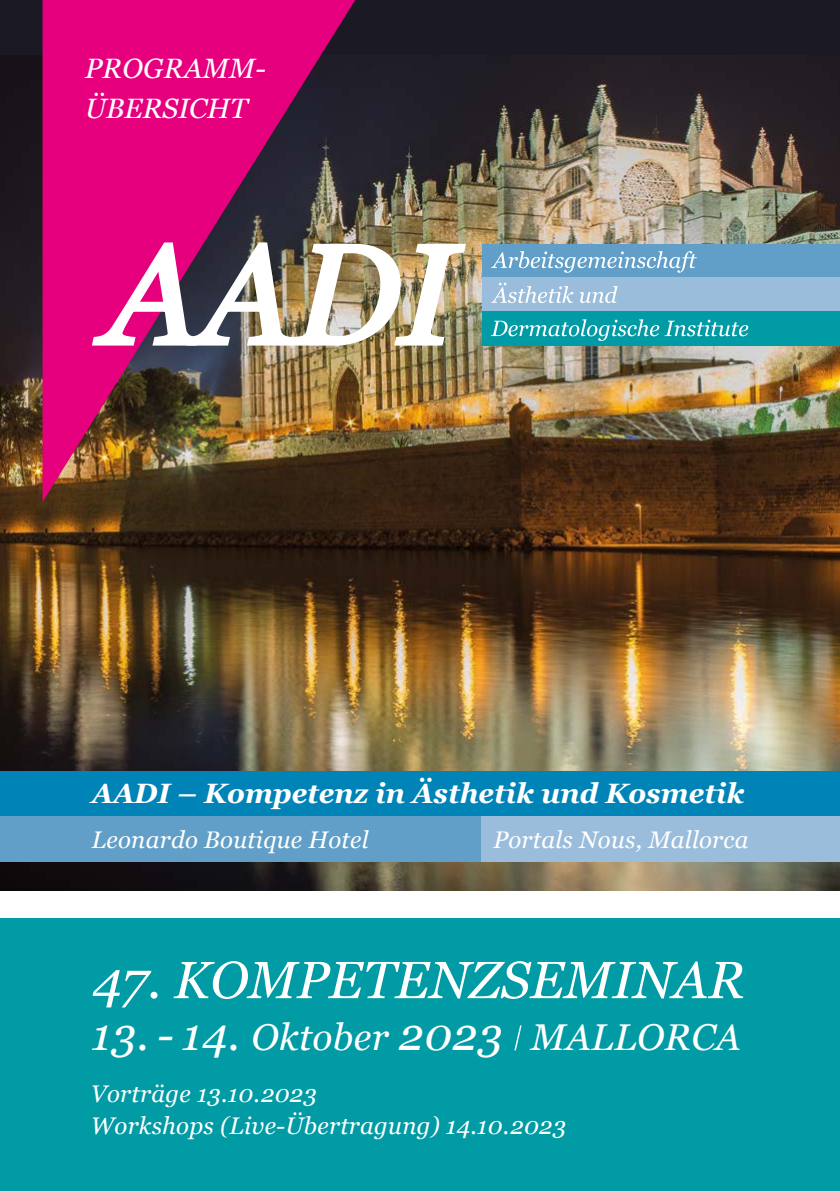
<style>
.page{position:relative;width:840px;height:1191px;background:#fff}
.page>*{position:absolute;margin:0;border:0;box-sizing:border-box;transform-origin:0 0}
.t1{font:italic 52.2px "Georgia";color:#fff}
.t2{font:italic 37.2px "Georgia";letter-spacing:.01em;color:#fff}
.t3{font:italic 700 28px "Georgia";color:#fff}
.t4{font:italic 28px/40px "Georgia";color:#fff}
.t5{font:italic 24px/32px "Georgia";letter-spacing:.01em;color:#fff}
.s1{font-size:44.8px}
</style>
<div class="page">
<div style="left:0;top:918px;width:839px;height:273px;background:#009ba4"></div>
<div style="left:0;top:0;width:839px;height:890px;background:#1b1924"></div>
<img style="left:0;top:55px;width:839px;height:835px">
<div style="left:0;top:771px;width:839px;height:45px;background:#0084b7"></div>
<div style="left:0;top:816px;width:481px;height:46px;background:#619fc8"></div>
<div style="left:481px;top:816px;width:358px;height:46px;background:#9abddc"></div>
<img style="left:43px;top:0;width:312px;height:502px">
<div style="left:482px;top:244px;width:357px;height:34px;background:#619fc9"></div>
<img style="left:92px;top:242px;width:376px;height:103px">
<div style="left:482px;top:277px;width:357px;height:34px;background:#9abddb"></div>
<div style="left:482px;top:311px;width:357px;height:34px;background:#009ba4"></div>
<svg style="left:491px;top:251px;width:205px;height:22px"></svg>
<svg style="left:491px;top:283px;width:82px;height:20px"></svg>
<svg style="left:579px;top:286px;width:38px;height:17px"></svg>
<svg style="left:490px;top:319px;width:257px;height:22px"></svg>
<svg style="left:514px;top:1025px;width:8px;height:26px"></svg>
<p class="t4" style="left:85px;top:47px;width:182px">PROGRAMM-<br>ÜBERSICHT</p>
<p class="t3" style="left:92px;top:772px;width:653px">AADI – Kompetenz in Ästhetik und Kosmetik</p>
<p class="t5" style="left:92px;top:823px;width:278px">Leonardo Boutique Hotel</p>
<p class="t5" style="left:493px;top:823px;width:256px">Portals Nous, Mallorca</p>
<h1 class="t1" style="left:92px;top:942px;width:654px">47. KOMPETENZSEMINAR</h1>
<h2 class="t2" style="left:92px;top:1010px;width:650px"><span class="s1">13. - 14.</span> Oktober <span class="s1">2023</span> MALLORCA</h2>
<p class="t5" style="left:91px;top:1077px;width:476px">Vorträge 13.10.2023<br>Workshops (Live-Übertragung) 14.10.2023</p>
</div>
